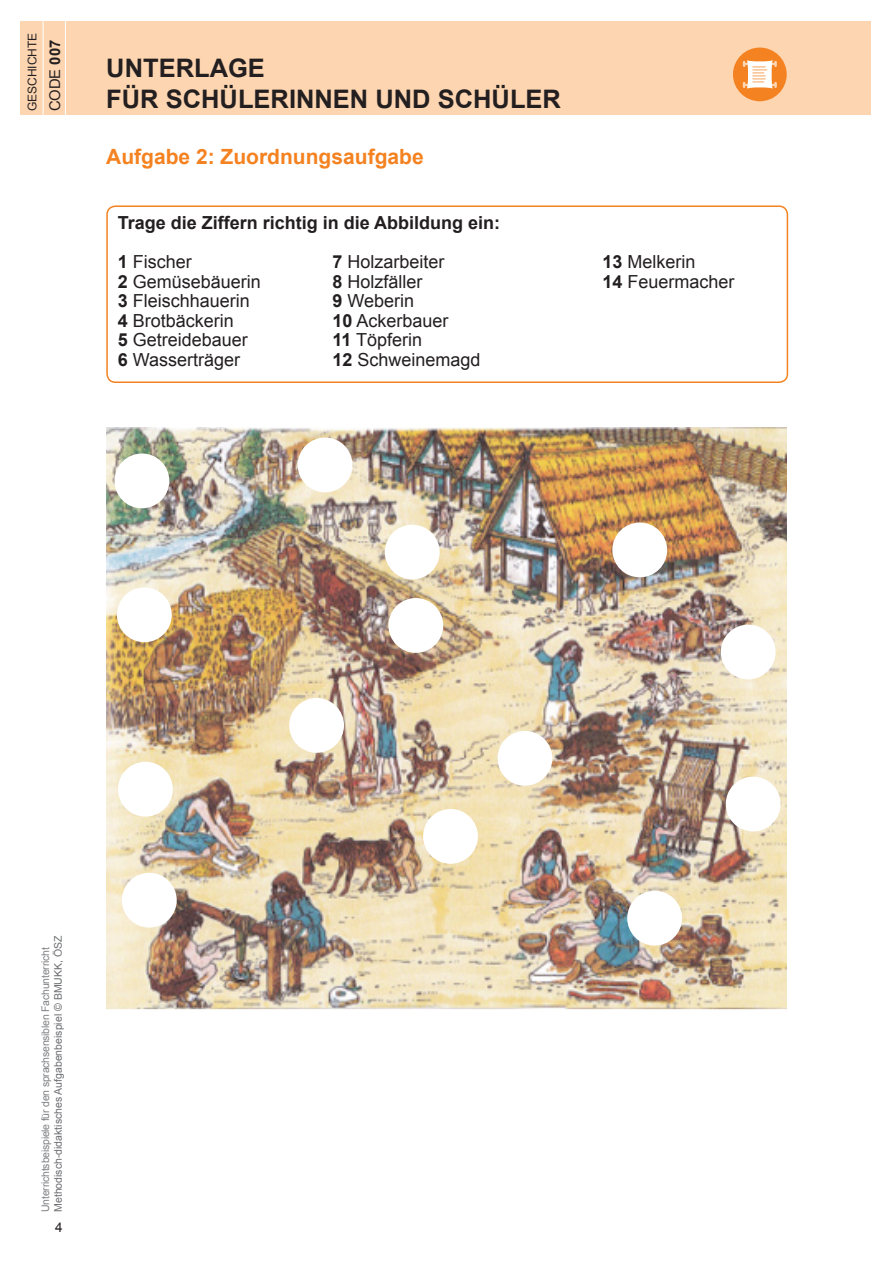
<style>
.page{position:relative;width:893px;height:1263px;background:#fff}
.page>*{position:absolute;margin:0;border:0;box-sizing:border-box;transform-origin:0 0}
.t1{font:700 25.5px/30.6px "Arial";color:#231f20}
.t2{font:700 21px "Arial";color:#f58220}
.t3{font:18px "Arial";color:#231f20}
.t4{font:700 18px/39px "Arial";color:#231f20}
.t5{font:14.85px "Arial";color:#231f20}
.t6{font:13.5px "Arial";color:#231f20}
.t7{font:12px "Arial";color:#231f20}
.t8{font:10.5px "Arial";letter-spacing:-.02em;color:#808285}
.t9{font:10.5px "Arial";color:#6c6d70}
.s1{font-weight:700}
.s2{font-weight:400}
</style>
<div class="page">
<div style="left:20px;top:21px;width:850px;height:94px;background:#fdd5b0"></div>
<hr style="left:43px;top:20px;width:1px;height:127px;background:#fff">
<hr style="left:65px;top:20px;width:1px;height:127px;background:#fff">
<div style="left:733px;top:48px;width:54px;height:53px;background:#f58220;border-radius:50%"></div>
<hr style="left:744px;top:63px;width:31px;height:2px;background:#fdd5b0">
<hr style="left:744px;top:84px;width:31px;height:2px;background:#fdd5b0">
<svg style="left:747px;top:60px;width:26px;height:29px"></svg>
<svg style="left:753px;top:66px;width:14px;height:16px"></svg>
<div style="left:106px;top:205px;width:682px;height:178px;border:2px solid #f58220;border-radius:9px"></div>
<img style="left:106px;top:428px;width:681px;height:582px">
<div style="left:114px;top:453px;width:55px;height:55px;background:#fff;border-radius:50%"></div>
<div style="left:298px;top:437px;width:54px;height:55px;background:#fff;border-radius:50%"></div>
<div style="left:385px;top:525px;width:55px;height:54px;background:#fff;border-radius:50%"></div>
<div style="left:388px;top:598px;width:55px;height:55px;background:#fff;border-radius:50%"></div>
<div style="left:612px;top:522px;width:55px;height:55px;background:#fff;border-radius:50%"></div>
<div style="left:721px;top:625px;width:55px;height:54px;background:#fff;border-radius:50%"></div>
<div style="left:497px;top:731px;width:55px;height:55px;background:#fff;border-radius:50%"></div>
<div style="left:423px;top:809px;width:55px;height:55px;background:#fff;border-radius:50%"></div>
<div style="left:289px;top:698px;width:55px;height:55px;background:#fff;border-radius:50%"></div>
<div style="left:122px;top:873px;width:55px;height:54px;background:#fff;border-radius:50%"></div>
<div style="left:627px;top:891px;width:55px;height:54px;background:#fff;border-radius:50%"></div>
<div style="left:726px;top:777px;width:55px;height:54px;background:#fff;border-radius:50%"></div>
<div style="left:117px;top:587px;width:55px;height:55px;background:#fff;border-radius:50%"></div>
<div style="left:118px;top:762px;width:55px;height:54px;background:#fff;border-radius:50%"></div>
<p class="t7" style="left:25px;top:111px;width:80px;rotate:-90deg">GESCHICHTE</p>
<p class="t5" style="left:45px;top:111px;width:73px;rotate:-90deg">CODE <span class="s1">007</span></p>
<h1 class="t1" style="left:106px;top:54px;width:456px">UNTERLAGE<br>FÜR SCHÜLERINNEN UND SCHÜLER</h1>
<p class="t2" style="left:106px;top:143px;width:319px">Aufgabe 2: Zuordnungsaufgabe</p>
<p class="t4" style="left:118px;top:204px;width:384px">Trage die Ziffern richtig in die Abbildung ein:<br>1 <span class="s2">Fischer</span></p>
<p class="t3" style="left:332px;top:250px;width:114px"><span class="s1">7</span> Holzarbeiter</p>
<p class="t3" style="left:602px;top:250px;width:95px"><span class="s1">13</span> Melkerin</p>
<p class="t3" style="left:118px;top:270px;width:145px"><span class="s1">2</span> Gemüsebäuerin</p>
<p class="t3" style="left:332px;top:270px;width:92px"><span class="s1">8</span> Holzfäller</p>
<p class="t3" style="left:602px;top:270px;width:134px"><span class="s1">14</span> Feuermacher</p>
<p class="t3" style="left:118px;top:289px;width:134px"><span class="s1">3</span> Fleischhauerin</p>
<p class="t3" style="left:332px;top:289px;width:83px"><span class="s1">9</span> Weberin</p>
<p class="t3" style="left:118px;top:309px;width:118px"><span class="s1">4</span> Brotbäckerin</p>
<p class="t3" style="left:332px;top:309px;width:118px"><span class="s1">10</span> Ackerbauer</p>
<p class="t3" style="left:118px;top:328px;width:132px"><span class="s1">5</span> Getreidebauer</p>
<p class="t3" style="left:332px;top:328px;width:91px"><span class="s1">11</span> Töpferin</p>
<p class="t3" style="left:118px;top:348px;width:124px"><span class="s1">6</span> Wasserträger</p>
<p class="t3" style="left:332px;top:348px;width:150px"><span class="s1">12</span> Schweinemagd</p>
<p class="t8" style="left:39px;top:1212px;width:266px;rotate:-90deg">Unterrichtsbeispiele für den sprachsensiblen Fachunterricht</p>
<p class="t9" style="left:51px;top:1212px;width:278px;rotate:-90deg">Methodisch-didaktisches Aufgabenbeispiel © BMUKK, ÖSZ</p>
<p class="t6" style="left:55px;top:1218px;width:9px">4</p>
</div>
